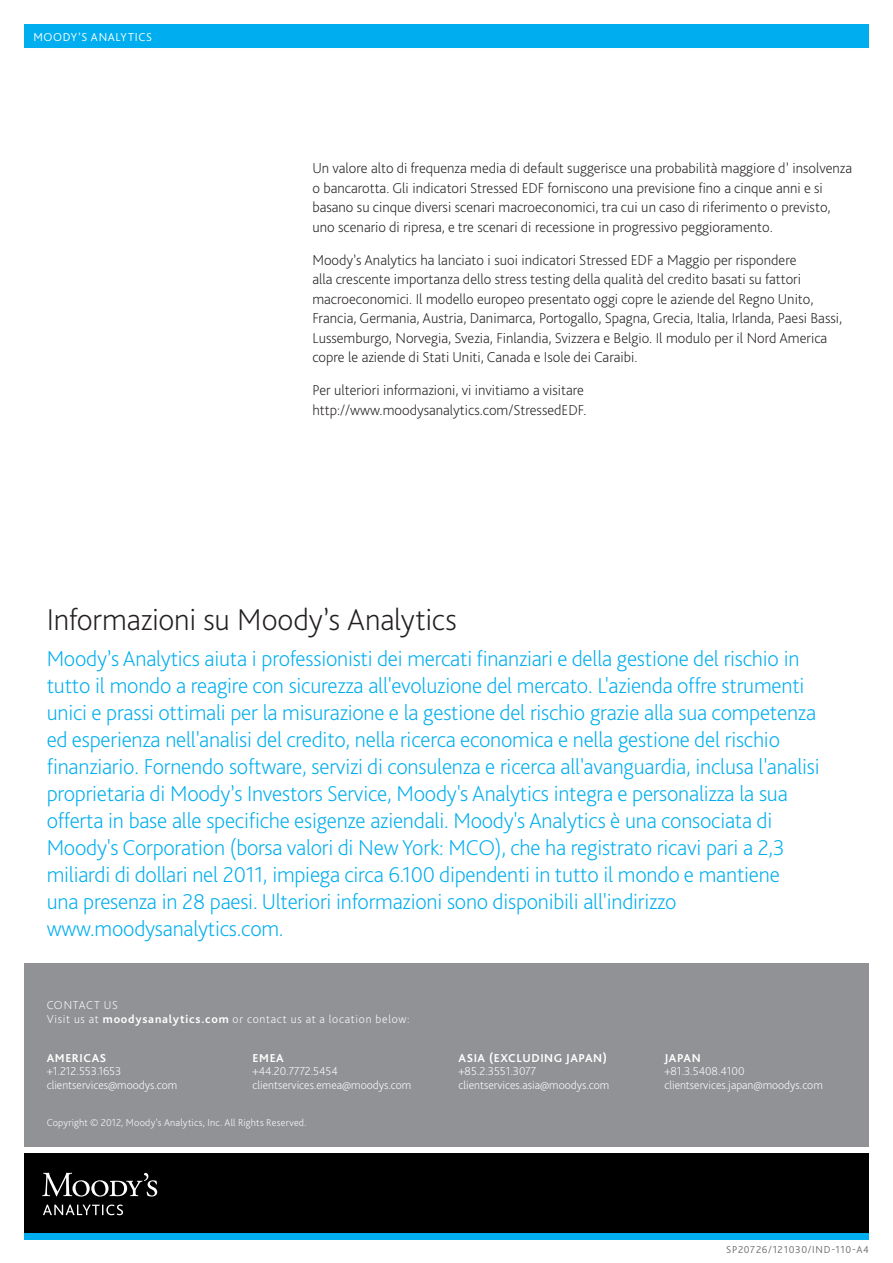
<style>
.page{position:relative;width:893px;height:1263px;background:#fff}
.page>*{position:absolute;margin:0;border:0;box-sizing:border-box;transform-origin:0 0}
.CALLOUT___body{font:200 31.5px "Bliss Pro";letter-spacing:-.005em;color:#231f20}
.MA_boilerplate_text{font:200 22.5px/27px "Bliss Pro";letter-spacing:-.01em;color:#00aeef}
.BODY___Text{font:200 15px/19.5px "Bliss Pro";color:#231f20}
.Sidenotes{font:200 12px "Bliss Pro";color:#fff}
.BACK_COVER___Contact{font:200 12px "Bliss Pro";letter-spacing:.055em;color:#fff}
.Sidenotes-2{font:700 12px "Bliss Pro";letter-spacing:.05em;color:#fff}
.t1{font:300 12px "Bliss Pro";letter-spacing:.055em;color:#fff}
.BACK_COVER___Copyrig{font:200 10.5px "Bliss Pro";letter-spacing:.015em;color:#fff}
.BACK_COVER___Locatio{font:300 10.5px "Bliss Pro";letter-spacing:.065em;color:#6c6d70}
.s1{font-weight:700}
</style>
<div class="page">
<div style="left:24px;top:963px;width:845px;height:184px;background:#919295"></div>
<div style="left:24px;top:1153px;width:845px;height:80px;background:#000001"></div>
<svg style="left:43px;top:1204px;width:80px;height:11px"></svg>
<svg style="left:42px;top:1173px;width:115px;height:23px"></svg>
<div style="left:24px;top:1233px;width:845px;height:6px;background:#00aeef"></div>
<div style="left:24px;top:24px;width:845px;height:24px;background:#00aeef"></div>
<p class="t1" style="left:33px;top:29px;width:120px">MOODY’S ANALYTICS</p>
<p class="BODY___Text" style="left:312px;top:158px;width:541px">Un valore alto di frequenza media di default suggerisce una probabilità maggiore d’ insolvenza o bancarotta. Gli indicatori Stressed EDF forniscono una previsione fino a cinque anni e si basano su cinque diversi scenari macroeconomici, tra cui un caso di riferimento o previsto, uno scenario di ripresa, e tre scenari di recessione in progressivo peggioramento.</p>
<p class="BODY___Text" style="left:312px;top:250px;width:531px">Moody’s Analytics ha lanciato i suoi indicatori Stressed EDF a Maggio per rispondere<br>alla crescente importanza dello stress testing della qualità del credito basati su fattori macroeconomici. Il modello europeo presentato oggi copre le aziende del Regno Unito, Francia, Germania, Austria, Danimarca, Portogallo, Spagna, Grecia, Italia, Irlanda, Paesi Bassi, Lussemburgo, Norvegia, Svezia, Finlandia, Svizzera e Belgio. Il modulo per il Nord America copre le aziende di Stati Uniti, Canada e Isole dei Caraibi.</p>
<p class="BODY___Text" style="left:312px;top:380px;width:276px">Per ulteriori informazioni, vi invitiamo a visitare http://www.moodysanalytics.com/StressedEDF.</p>
<p class="CALLOUT___body" style="left:47px;top:600px;width:412px">Informazioni su Moody’s Analytics</p>
<p class="MA_boilerplate_text" style="left:47px;top:644px;width:774px">Moody’s Analytics aiuta i professionisti dei mercati finanziari e della gestione del rischio in tutto il mondo a reagire con sicurezza all'evoluzione del mercato. L'azienda offre strumenti unici e prassi ottimali per la misurazione e la gestione del rischio grazie alla sua competenza ed esperienza nell'analisi del credito, nella ricerca economica e nella gestione del rischio finanziario. Fornendo software, servizi di consulenza e ricerca all'avanguardia, inclusa l'analisi proprietaria di Moody’s Investors Service, Moody's Analytics integra e personalizza la sua offerta in base alle specifiche esigenze aziendali. Moody's Analytics è una consociata di Moody's Corporation (borsa valori di New York: MCO), che ha registrato ricavi pari a 2,3 miliardi di dollari nel 2011, impiega circa 6.100 dipendenti in tutto il mondo e mantiene<br>una presenza in 28 paesi. Ulteriori informazioni sono disponibili all'indirizzo www.moodysanalytics.com.</p>
<p class="BACK_COVER___Contact" style="left:47px;top:998px;width:73px">CONTACT US</p>
<p class="BACK_COVER___Contact" style="left:47px;top:1011px;width:365px">Visit us at <span class="s1">moodysanalytics.com</span> or contact us at a location below:</p>
<p class="Sidenotes-2" style="left:47px;top:1050px;width:61px">AMERICAS</p>
<p class="Sidenotes" style="left:47px;top:1064px;width:76px">+1.212.553.1653</p>
<p class="Sidenotes" style="left:47px;top:1077px;width:132px">clientservices@moodys.com</p>
<p class="Sidenotes-2" style="left:253px;top:1050px;width:33px">EMEA</p>
<p class="Sidenotes" style="left:253px;top:1064px;width:87px">+44.20.7772.5454</p>
<p class="Sidenotes" style="left:253px;top:1077px;width:160px">clientservices.emea@moodys.com</p>
<p class="BACK_COVER___Copyrig" style="left:47px;top:1116px;width:261px">Copyright © 2012, Moody’s Analytics, Inc. All Rights Reserved.</p>
<p class="Sidenotes-2" style="left:458px;top:1050px;width:150px">ASIA (EXCLUDING JAPAN)</p>
<p class="Sidenotes" style="left:458px;top:1064px;width:79px">+85.2.3551.3077</p>
<p class="Sidenotes" style="left:458px;top:1077px;width:152px">clientservices.asia@moodys.com</p>
<p class="Sidenotes-2" style="left:664px;top:1050px;width:38px">JAPAN</p>
<p class="Sidenotes" style="left:664px;top:1064px;width:82px">+81.3.5408.4100</p>
<p class="Sidenotes" style="left:664px;top:1077px;width:160px">clientservices.japan@moodys.com</p>
<p class="BACK_COVER___Locatio" style="left:726px;top:1243px;width:144px">SP20726/121030/IND-110-A4</p>
</div>
